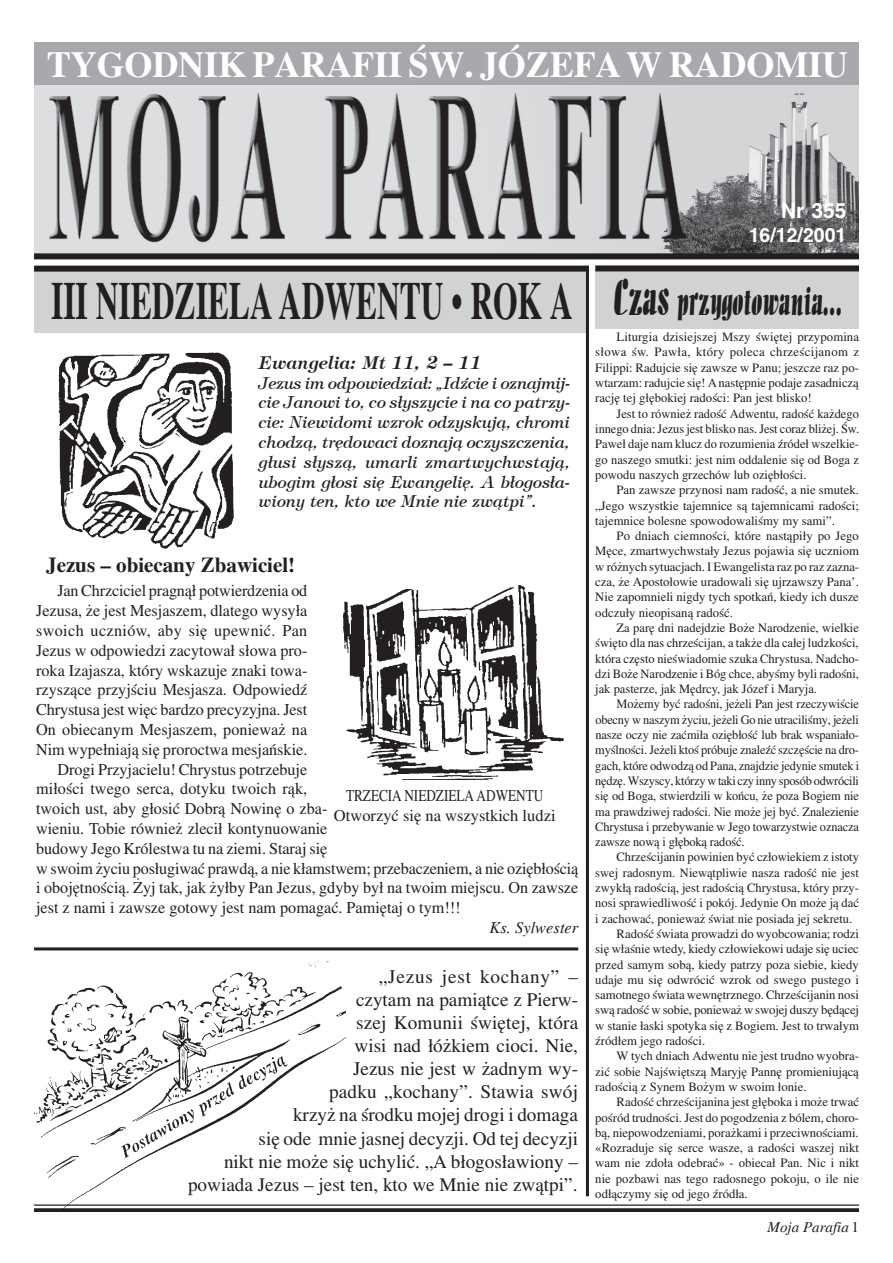
<style>
.page{position:relative;width:893px;height:1263px;background:#fff}
.page>*{position:absolute;margin:0;border:0;box-sizing:border-box;transform-origin:0 0}
.t1{font:700 52.5px "Toronto";color:#231f20;scale:.6 1}
.t2{font:700 36px "Toronto";letter-spacing:-.005em;color:#fff}
.t3{font:700 21px "Toronto";color:#231f20}
.t4{font:700 21px "Switzerland";color:#fff}
.t5{font:700 19.5px "Switzerland";color:#fff}
.t6{font:19.2px/23.1px "Toronto";color:#231f20;text-align:right}
.t7{font:italic 700 18px "Timpani";color:#231f20}
.t8{font:16.5px "Toronto";color:#231f20}
.t9{font:italic 16.5px/19.8px "Timpani";color:#231f20;text-align:justify}
.t10{font:16.5px/19.8px "Toronto";color:#231f20;text-align:center;scale:.8 1}
.t11{font:16.5px "Toronto";letter-spacing:.025em;color:#231f20}
.t12{font:italic 16.5px "Toronto";color:#231f20}
.t13{font:italic 15px "Toronto";color:#231f20}
.t14{font:12.75px/15.3px "Toronto";color:#231f20;text-align:justify}
.s1{font-family:"Alto";font-weight:400;font-size:45px}
.s2{font-family:"Alto";font-weight:400;font-size:36px}
.s3{font-style:normal}
</style>
<div class="page">
<img style="left:34px;top:85px;width:825px;height:168px">
<div style="left:34px;top:269px;width:554px;height:64px;background:#d1d2d4"></div>
<div style="left:34px;top:266px;width:554px;height:6px;background:#231f20"></div>
<div style="left:34px;top:43px;width:825px;height:42px;background:#a8a9ad"></div>
<div style="left:34px;top:253px;width:825px;height:6px;background:#231f20"></div>
<div style="left:595px;top:269px;width:264px;height:60px;background:#d1d2d4"></div>
<div style="left:595px;top:265px;width:264px;height:6px;background:#231f20"></div>
<hr style="left:586px;top:266px;width:3px;height:930px;background:#231f20">
<hr style="left:34px;top:1204px;width:825px;height:2px;background:#231f20">
<svg style="left:346px;top:1208px;width:513px;height:4px;background:#312d2e"></svg>
<hr style="left:34px;top:947px;width:544px;height:3px;background:#231f20">
<img style="left:59px;top:353px;width:175px;height:195px">
<img style="left:34px;top:961px;width:312px;height:251px">
<img style="left:343px;top:586px;width:220px;height:193px">
<h2 class="t2" style="left:47px;top:44px;width:803px">TYGODNIK PARAFII ŚW. JÓZEFA W RADOMIU</h2>
<h3 class="t4" style="left:781px;top:198px;width:67px">Nr 355</h3>
<h3 class="t5" style="left:749px;top:223px;width:99px">16/12/2001</h3>
<h1 class="t1" style="left:51px;top:271px;width:1318px">III NIEDZIELA ADWENTU • ROK A <span class="s1">Czas</span> <span class="s2">przygotowania…</span></h1>
<h3 class="t7" style="left:259px;top:351px;width:224px">Ewangelia: Mt 11, 2 – 11</h3>
<p class="t9" style="left:259px;top:372px;width:313px">Jezus im odpowiedział: „Idźcie i oznajmij&shy;cie Janowi to, co słyszycie i na co patrzy&shy;cie: Niewidomi wzrok odzyskują, chromi chodzą, trędowaci doznają oczyszczenia, głusi słyszą, umarli zmartwychwstają, ubogim głosi się Ewangelię. A błogosła&shy;wiony ten, kto we Mnie nie zwątpi”.</p>
<h3 class="t3" style="left:46px;top:553px;width:250px">Jezus – obiecany Zbawiciel!</h3>
<p class="t8" style="left:57px;top:582px;width:251px">Jan Chrzciciel pragnął potwierdzenia od</p>
<p class="t8" style="left:36px;top:601px;width:273px">Jezusa, że jest Mesjaszem, dlatego wysyła</p>
<p class="t11" style="left:36px;top:621px;width:273px">swoich uczniów, aby się upewnić. Pan</p>
<p class="t8" style="left:36px;top:641px;width:273px">Jezus w odpowiedzi zacytował słowa pro-</p>
<p class="t8" style="left:36px;top:661px;width:273px">roka Izajasza, który wskazuje znaki towa-</p>
<p class="t8" style="left:36px;top:681px;width:273px">rzyszące przyjściu Mesjasza. Odpowiedź</p>
<p class="t8" style="left:36px;top:700px;width:273px">Chrystusa jest więc bardzo precyzyjna. Jest</p>
<p class="t8" style="left:36px;top:720px;width:272px">On obiecanym Mesjaszem, ponieważ na</p>
<p class="t8" style="left:36px;top:740px;width:273px">Nim wypełniają się proroctwa mesjańskie.</p>
<p class="t8" style="left:57px;top:760px;width:251px">Drogi Przyjacielu! Chrystus potrzebuje</p>
<p class="t8" style="left:36px;top:780px;width:273px">miłości twego serca, dotyku twoich rąk,</p>
<p class="t8" style="left:36px;top:799px;width:293px">twoich ust, aby głosić Dobrą Nowinę o zba-</p>
<p class="t8" style="left:36px;top:819px;width:293px">wieniu. Tobie również zlecił kontynuowanie</p>
<p class="t8" style="left:36px;top:839px;width:293px">budowy Jego Królestwa tu na ziemi. Staraj się</p>
<p class="t8" style="left:36px;top:859px;width:544px">w swoim życiu posługiwać prawdą, a nie kłamstwem; przebaczeniem, a nie oziębłością</p>
<p class="t8" style="left:36px;top:879px;width:544px">i obojętnością. Żyj tak, jak żyłby Pan Jezus, gdyby był na twoim miejscu. On zawsze</p>
<p class="t8" style="left:36px;top:898px;width:426px">jest z nami i zawsze gotowy jest nam pomagać. Pamiętaj o tym!!!</p>
<p class="t12" style="left:489px;top:918px;width:90px">Ks. Sylwester</p>
<p class="t10" style="left:334px;top:785px;width:279px">TRZECIA NIEDZIELA ADWENTU<br>Otworzyć się na wszystkich ludzi</p>
<p class="t6" style="left:188px;top:965px;width:392px">„Jezus jest kochany” –<br>czytam na pamiątce z Pierw-<br>szej Komunii świętej, która<br>wisi nad łóżkiem cioci. Nie,<br>Jezus nie jest w żadnym wy-<br>padku „kochany”. Stawia swój<br>krzyż na środku mojej drogi i domaga<br>się ode mnie jasnej decyzji. Od tej decyzji<br>nikt nie może się uchylić. „A błogosławiony – powiada Jezus – jest ten, kto we Mnie nie zwątpi”.</p>
<p class="t14" style="left:595px;top:329px;width:265px;text-indent:21px">Liturgia dzisiejszej Mszy świętej przypomina słowa św. Pawła, który poleca chrześcijanom z Filippi: Radujcie się zawsze w Panu; jeszcze raz po&shy;wtarzam: radujcie się! A następnie podaje zasadniczą rację tej głębokiej radości: Pan jest blisko!</p>
<p class="t14" style="left:595px;top:406px;width:265px;text-indent:21px">Jest to również radość Adwentu, radość każdego innego dnia: Jezus jest blisko nas. Jest coraz bliżej. Św.<br>Paweł daje nam klucz do rozumienia źródeł wszelkie&shy;go naszego smutki: jest nim oddalenie się od Boga z powodu naszych grzechów lub oziębłości.</p>
<p class="t14" style="left:595px;top:482px;width:265px;text-indent:21px">Pan zawsze przynosi nam radość, a nie smutek. „Jego wszystkie tajemnice są tajemnicami radości; tajemnice bolesne spowodowaliśmy my sami”.</p>
<p class="t14" style="left:595px;top:528px;width:265px;text-indent:21px">Po dniach ciemności, które nastąpiły po Jego Męce, zmartwychwstały Jezus pojawia się uczniom w różnych sytuacjach. I Ewangelista raz po raz zazna&shy;cza, że Apostołowie uradowali się ujrzawszy Pana’.<br>Nie zapomnieli nigdy tych spotkań, kiedy ich dusze odczuły nieopisaną radość.</p>
<p class="t14" style="left:595px;top:620px;width:265px;text-indent:21px">Za parę dni nadejdzie Boże Narodzenie, wielkie święto dla nas chrześcijan, a także dla całej ludzkości, która często nieświadomie szuka Chrystusa. Nadcho&shy;dzi Boże Narodzenie i Bóg chce, abyśmy byli radośni, jak pasterze, jak Mędrcy, jak Józef i Maryja.</p>
<p class="t14" style="left:595px;top:696px;width:265px;text-indent:21px">Możemy być radośni, jeżeli Pan jest rzeczywiście obecny w naszym życiu, jeżeli Go nie utraciliśmy, jeżeli nasze oczy nie zaćmiła oziębłość lub brak wspaniało&shy;myślności. Jeżeli ktoś próbuje znaleźć szczęście na dro&shy;gach, które odwodzą od Pana, znajdzie jedynie smutek i nędzę. Wszyscy, którzy w taki czy inny sposób odwrócili się od Boga, stwierdzili w końcu, że poza Bogiem nie ma prawdziwej radości. Nie może jej być. Znalezienie Chrystusa i przebywanie w Jego towarzystwie oznacza zawsze nową i głęboką radość.</p>
<p class="t14" style="left:616px;top:849px;width:244px">Chrześcijanin powinien być człowiekiem z istoty</p>
<p class="t14" style="left:595px;top:865px;width:265px">swej radosnym. Niewątpliwie nasza radość nie jest</p>
<p class="t14" style="left:595px;top:880px;width:265px">zwykłą radością, jest radością Chrystusa, który przy-</p>
<p class="t14" style="left:595px;top:895px;width:265px">nosi sprawiedliwość i pokój. Jedynie On może ją dać</p>
<p class="t14" style="left:595px;top:911px;width:258px">i zachować, ponieważ świat nie posiada jej sekretu.</p>
<p class="t14" style="left:616px;top:926px;width:244px">Radość świata prowadzi do wyobcowania; rodzi</p>
<p class="t14" style="left:595px;top:941px;width:265px">się właśnie wtedy, kiedy człowiekowi udaje się uciec</p>
<p class="t14" style="left:595px;top:956px;width:265px">przed samym sobą, kiedy patrzy poza siebie, kiedy</p>
<p class="t14" style="left:595px;top:972px;width:265px">udaje mu się odwrócić wzrok od swego pustego i</p>
<p class="t14" style="left:595px;top:987px;width:265px">samotnego świata wewnętrznego. Chrześcijanin nosi</p>
<p class="t14" style="left:595px;top:1002px;width:265px">swą radość w sobie, ponieważ w swojej duszy będącej</p>
<p class="t14" style="left:595px;top:1018px;width:265px">w stanie łaski spotyka się z Bogiem. Jest to trwałym</p>
<p class="t14" style="left:595px;top:1033px;width:111px">źródłem jego radości.</p>
<p class="t14" style="left:616px;top:1048px;width:244px">W tych dniach Adwentu nie jest trudno wyobra-</p>
<p class="t14" style="left:595px;top:1064px;width:265px">zić sobie Najświętszą Maryję Pannę promieniującą</p>
<p class="t14" style="left:595px;top:1079px;width:213px">radością z Synem Bożym w swoim łonie.</p>
<p class="t14" style="left:616px;top:1094px;width:244px">Radość chrześcijanina jest głęboka i może trwać</p>
<p class="t14" style="left:595px;top:1109px;width:265px">pośród trudności. Jest do pogodzenia z bólem, choro-</p>
<p class="t14" style="left:595px;top:1125px;width:265px">bą, niepowodzeniami, porażkami i przeciwnościami.</p>
<p class="t14" style="left:595px;top:1140px;width:265px">«Rozraduje się serce wasze, a radości waszej nikt</p>
<p class="t14" style="left:595px;top:1155px;width:265px">wam nie zdoła odebrać» − obiecał Pan. Nic i nikt</p>
<p class="t14" style="left:595px;top:1171px;width:265px">nie pozbawi nas tego radosnego pokoju, o ile nie</p>
<p class="t14" style="left:595px;top:1186px;width:154px">odłączymy się od jego źródła.</p>
<p class="t13" style="left:768px;top:1219px;width:93px">Moja Parafia <span class="s3">1</span></p>
</div>
